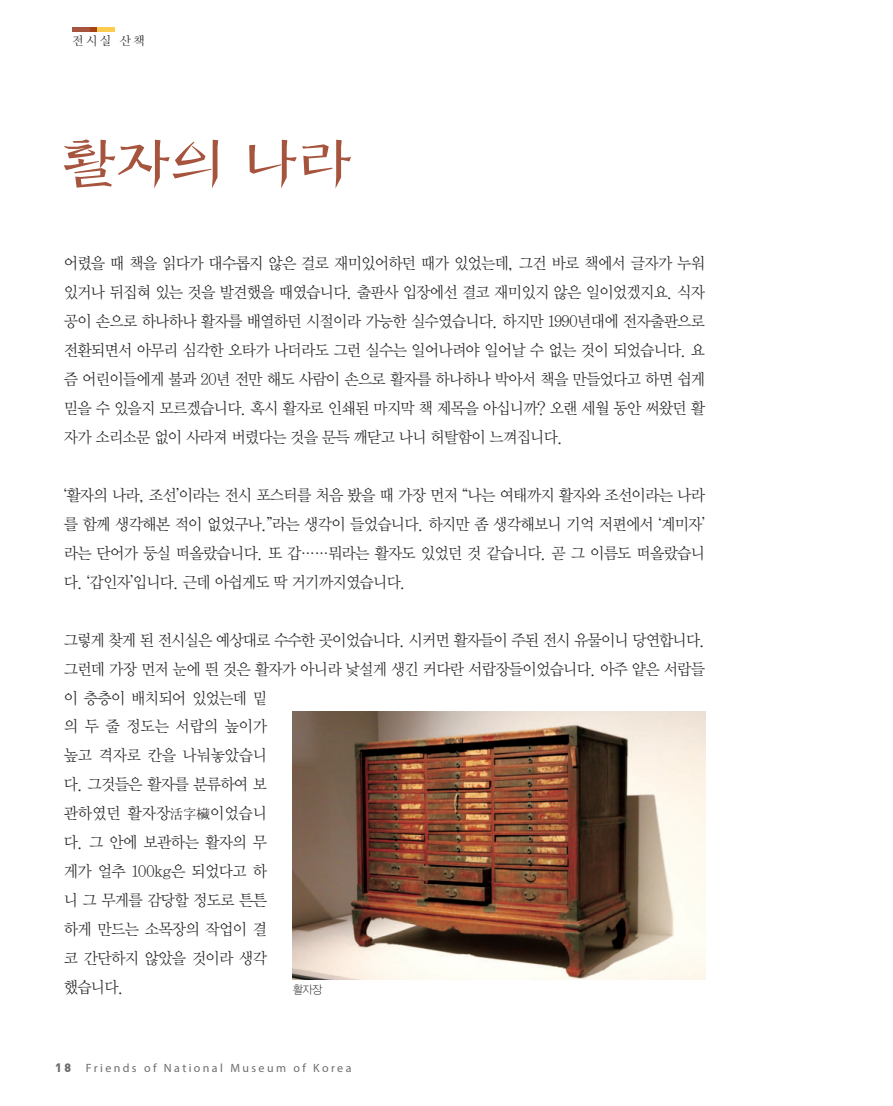
<style>
.page{position:relative;width:893px;height:1106px;background:#fff}
.page>*{position:absolute;margin:0;border:0;box-sizing:border-box;transform-origin:0 0}
.t1{font:16.05px/29px "YDVY Mj O Std 12";letter-spacing:-.05em;color:#231f20;text-align:justify;scale:.95 1}
.t2{font:12px "Myriad Pro";letter-spacing:.2em;color:#6d6e71}
.t3{font:12px "Nanum Myeongjo";color:#231f20}
.t4{font:11.55px "YDVYGO Std 11";color:#231f20;scale:.95 1}
.s1{font-size:14.25px}
.s2{font-family:"Dinbla"}
</style>
<div class="page">
<div style="left:72px;top:27px;width:25px;height:5px;background:#a6543d"></div>
<svg style="left:90px;top:27px;width:25px;height:5px"></svg>
<img style="left:293px;top:711px;width:412px;height:268px">
<svg style="left:64px;top:139px;width:287px;height:49px"></svg>
<p class="t3" style="left:72px;top:34px;width:74px">전시실 산책</p>
<p class="t1" style="left:64px;top:249px;width:677px">어렸을 때 책을 읽다가 대수롭지 않은 걸로 재미있어하던 때가 있었는데, 그건 바로 책에서 글자가 누워 있거나 뒤집혀 있는 것을 발견했을 때였습니다. 출판사 입장에선 결코 재미있지 않은 일이었겠지요. 식자 공이 손으로 하나하나 활자를 배열하던 시절이라 가능한 실수였습니다. 하지만 1990년대에 전자출판으로 전환되면서 아무리 심각한 오타가 나더라도 그런 실수는 일어나려야 일어날 수 없는 것이 되었습니다. 요 즘 어린이들에게 불과 20년 전만 해도 사람이 손으로 활자를 하나하나 박아서 책을 만들었다고 하면 쉽게 믿을 수 있을지 모르겠습니다. 혹시 활자로 인쇄된 마지막 책 제목을 아십니까? 오랜 세월 동안 써왔던 활 자가 소리소문 없이 사라져 버렸다는 것을 문득 깨닫고 나니 허탈함이 느껴집니다.</p>
<p class="t1" style="left:64px;top:481px;width:677px">‘활자의 나라, 조선’이라는 전시 포스터를 처음 봤을 때 가장 먼저 “나는 여태까지 활자와 조선이라는 나라 를 함께 생각해본 적이 없었구나.”라는 생각이 들었습니다. 하지만 좀 생각해보니 기억 저편에서 ‘계미자’ 라는 단어가 둥실 떠올랐습니다. 또 갑……뭐라는 활자도 있었던 것 같습니다. 곧 그 이름도 떠올랐습니 다. ‘갑인자’입니다. 근데 아쉽게도 딱 거기까지였습니다.</p>
<p class="t1" style="left:64px;top:625px;width:677px;text-align:left">그렇게 찾게 된 전시실은 예상대로 수수한 곳이었습니다. 시커먼 활자들이 주된 전시 유물이니 당연합니다. 그런데 가장 먼저 눈에 띈 것은 활자가 아니라 낯설게 생긴 커다란 서랍장들이었습니다. 아주 얕은 서랍들 이 층층이 배치되어 있었는데 밑<br>의 두 줄 정도는 서랍의 높이가<br>높고 격자로 칸을 나눠놓았습니<br>다. 그것들은 활자를 분류하여 보<br>관하였던 활자장<span class="s1">活字欌</span>이었습니<br>다. 그 안에 보관하는 활자의 무<br>게가 얼추 100kg은 되었다고 하<br>니 그 무게를 감당할 정도로 튼튼<br>하게 만드는 소목장의 작업이 결<br>코 간단하지 않았을 것이라 생각<br>했습니다.</p>
<p class="t4" style="left:293px;top:983px;width:33px">활자장</p>
<p class="t2" style="left:55px;top:1060px;width:298px"><span class="s2">18</span> Friends of National Museum of Korea</p>
</div>
